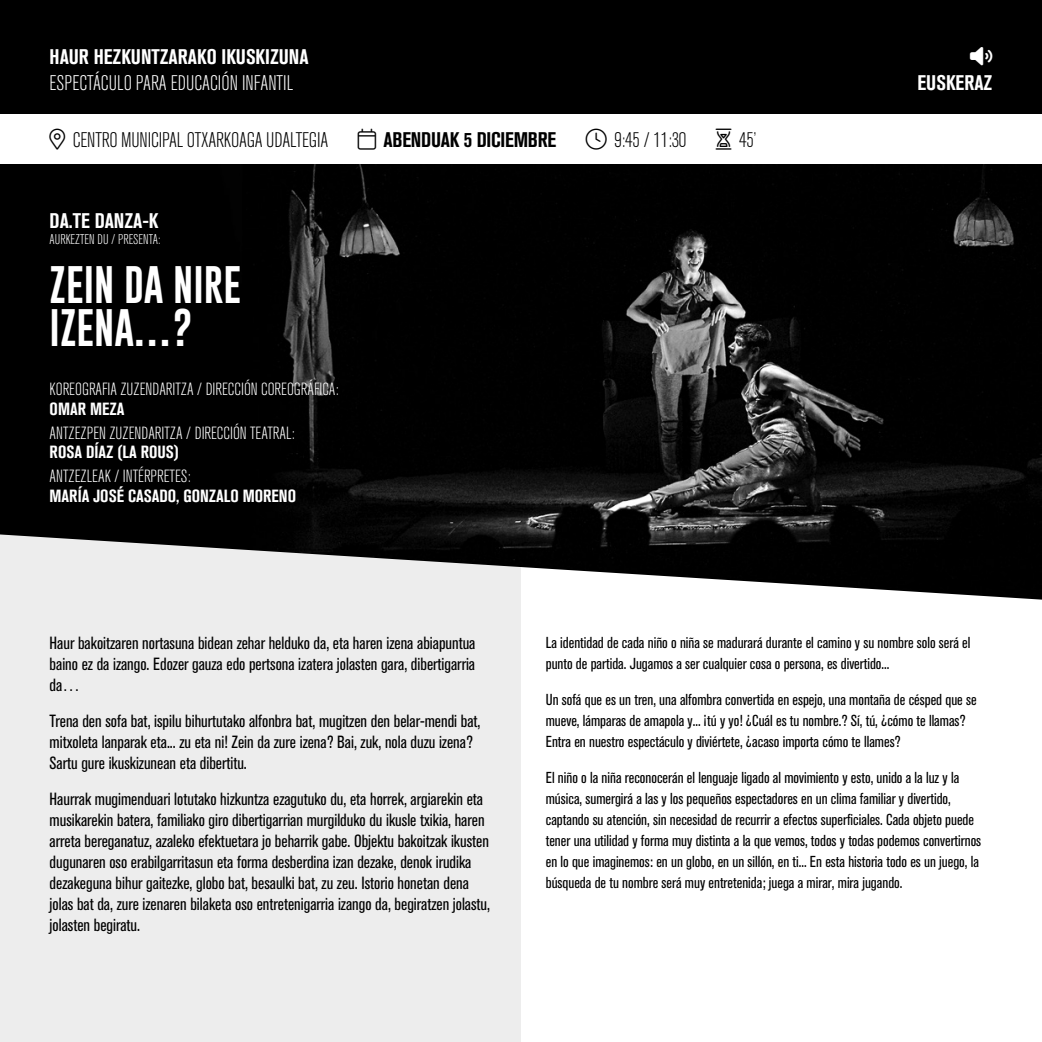
<style>
.page{position:relative;width:1042px;height:1042px;background:#fff}
.page>*{position:absolute;margin:0;border:0;box-sizing:border-box;transform-origin:0 0}
.t1{font:38.5px/43.8px "Gobold Lowplus";color:#fff}
.t2{font:300 condensed 21px/25.2px "Akzidenz Grotesk BQ";color:#fff}
.t3{font:300 condensed 21px "Akzidenz Grotesk BQ";letter-spacing:-.01em;color:#000}
.t4{font:700 condensed 21px/25.2px "Akzidenz Grotesk BQ";color:#fff;text-align:right}
.t5{font:700 condensed 21px "Akzidenz Grotesk BQ";letter-spacing:-.01em;color:#000}
.Texto_espectáculos{font:condensed 17.5px/21px "Akzidenz Grotesk BQ";color:#000}
.t6{font:300 condensed 17.5px/19.2px "Akzidenz Grotesk BQ";color:#fff}
.t7{font:700 condensed 17.5px/19.2px "Akzidenz Grotesk BQ";color:#fff}
.Texto_espectáculos-2{font:condensed 15.75px/21px "Akzidenz Grotesk BQ";color:#000}
.t8{font:300 condensed 14px "Akzidenz Grotesk BQ";color:#fff}
.s1{font-weight:700}
.s2{font-weight:300}
</style>
<div class="page">
<div style="left:0;top:599px;width:521px;height:443px;background:#ededed"></div>
<img style="left:0;top:164px;width:1041px;height:435px">
<div style="left:0;top:0;width:1042px;height:114px;background:#000"></div>
<hr style="left:1041px;top:0;width:1px;height:1042px;background:#ededed">
<p class="t2" style="left:50px;top:45px;width:260px"><span class="s1">HAUR HEZKUNTZARAKO IKUSKIZUNA<br></span>ESPECTÁCULO PARA EDUCACIÓN INFANTIL</p>
<p class="t4" style="left:917px;top:45px;width:76px">◻<br>EUSKERAZ</p>
<p class="t3" style="left:73px;top:129px;width:257px">CENTRO MUNICIPAL OTXARKOAGA UDALTEGIA</p>
<p class="t5" style="left:358px;top:128px;width:200px">✓ ABENDUAK 5 DICIEMBRE</p>
<p class="t3" style="left:614px;top:129px;width:74px">9:45 / 11:30</p>
<p class="t3" style="left:739px;top:129px;width:19px">45’</p>
<p class="t4" style="left:50px;top:208px;width:110px">DA.TE DANZA-K</p>
<p class="t8" style="left:50px;top:232px;width:112px">AURKEZTEN DU / PRESENTA:</p>
<p class="t1" style="left:50px;top:265px;width:193px">ZEIN DA NIRE<br>IZENA…?</p>
<p class="t6" style="left:50px;top:380px;width:291px">KOREOGRAFIA ZUZENDARITZA / DIRECCIÓN COREOGRÁFICA:</p>
<p class="t7" style="left:50px;top:399px;width:76px">OMAR MEZA</p>
<p class="t6" style="left:50px;top:424px;width:247px">ANTZEZPEN ZUZENDARITZA / DIRECCIÓN TEATRAL:<br><span class="s1">ROSA DÍAZ (LA ROUS)</span></p>
<p class="t7" style="left:50px;top:466px;width:248px"><span class="s2">ANTZEZLEAK / INTÉRPRETES:<br></span>MARÍA JOSÉ CASADO, GONZALO MORENO</p>
<p class="Texto_espectáculos" style="left:50px;top:633px;width:427px;text-align:justify">Haur bakoitzaren nortasuna bidean zehar helduko da, eta haren izena abiapuntua baino ez da izango. Edozer gauza edo pertsona izatera jolasten gara, dibertigarria da…</p>
<p class="Texto_espectáculos" style="left:50px;top:710px;width:432px">Trena den sofa bat, ispilu bihurtutako alfonbra bat, mugitzen den belar-mendi bat, mitxoleta lanparak eta... zu eta ni! Zein da zure izena? Bai, zuk, nola duzu izena?<br>Sartu gure ikuskizunean eta dibertitu.</p>
<p class="Texto_espectáculos" style="left:50px;top:788px;width:442px">Haurrak mugimenduari lotutako hizkuntza ezagutuko du, eta horrek, argiarekin eta musikarekin batera, familiako giro dibertigarrian murgilduko du ikusle txikia, haren arreta bereganatuz, azaleko efektuetara jo beharrik gabe. Objektu bakoitzak ikusten dugunaren oso erabilgarritasun eta forma desberdina izan dezake, denok irudika dezakeguna bihur gaitezke, globo bat, besaulki bat, zu zeu. Istorio honetan dena jolas bat da, zure izenaren bilaketa oso entretenigarria izango da, begiratzen jolastu, jolasten begiratu.</p>
<p class="Texto_espectáculos-2" style="left:546px;top:632px;width:426px">La identidad de cada niño o niña se madurará durante el camino y su nombre solo será el punto de partida. Jugamos a ser cualquier cosa o persona, es divertido...</p>
<p class="Texto_espectáculos-2" style="left:546px;top:689px;width:432px">Un sofá que es un tren, una alfombra convertida en espejo, una montaña de césped que se mueve, lámparas de amapola y... ¡tú y yo! ¿Cuál es tu nombre.? Sí, tú, ¿cómo te llamas?<br>Entra en nuestro espectáculo y diviértete, ¿acaso importa cómo te llames?</p>
<p class="Texto_espectáculos-2" style="left:546px;top:767px;width:437px">El niño o la niña reconocerán el lenguaje ligado al movimiento y esto, unido a la luz y la música, sumergirá a las y los pequeños espectadores en un clima familiar y divertido, captando su atención, sin necesidad de recurrir a efectos superficiales. Cada objeto puede tener una utilidad y forma muy distinta a la que vemos, todos y todas podemos convertirnos en lo que imaginemos: en un globo, en un sillón, en ti... En esta historia todo es un juego, la búsqueda de tu nombre será muy entretenida; juega a mirar, mira jugando.</p>
</div>
